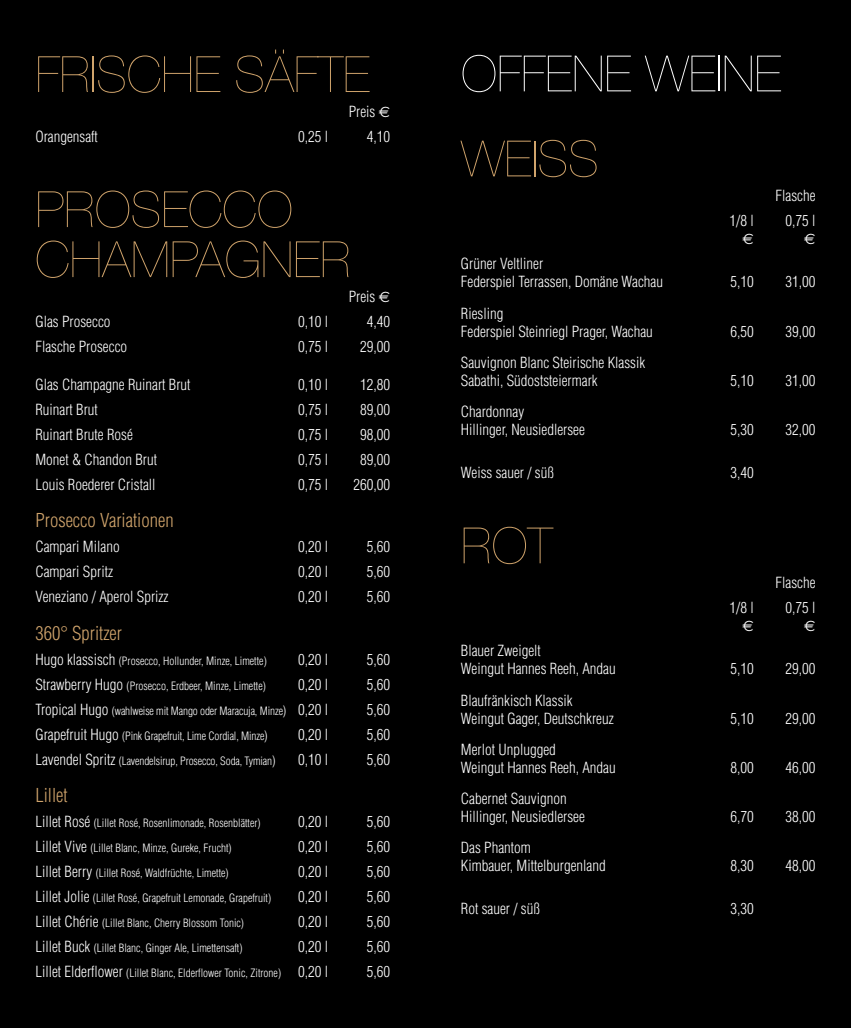
<style>
.page{position:relative;width:851px;height:1028px;background:#fff}
.page>*{position:absolute;margin:0;border:0;box-sizing:border-box;transform-origin:0 0}
.t1{font:200 50px/50px "Helvetica Neue LT Std";color:#d0a46c}
.t2{font:200 50px "Helvetica Neue LT Std";color:#fff}
.t3{font:300 condensed 18.75px "Helvetica";color:#d0a46c}
.t4{font:300 condensed 15px/18px "Helvetica";color:#fff}
.t5{font:15px "Euro Sans";color:#fff}
.t6{font:300 condensed 11.25px "Helvetica";color:#fff}
.s1{font-family:"Euro Sans";font-weight:400;font-stretch:normal}
.s2{font-size:15px}
.s3{font-size:12.5px}
</style>
<div class="page">
<div style="left:0;top:0;width:436px;height:1028px;background:#000"></div>
<div style="left:415px;top:0;width:435px;height:1028px;background:#000"></div>
<h1 class="t1" style="left:35px;top:49px;width:336px">FRISCHE SÄFTE</h1>
<p class="t4" style="left:349px;top:102px;width:43px">Preis <span class="s1">€</span></p>
<p class="t4" style="left:35px;top:127px;width:64px">Orangensaft</p>
<p class="t4" style="left:298px;top:127px;width:31px">0,25 l</p>
<p class="t4" style="left:366px;top:127px;width:25px">4,10</p>
<h1 class="t1" style="left:35px;top:184px;width:317px">PROSECCO<br>CHAMPAGNER</h1>
<p class="t4" style="left:349px;top:287px;width:43px">Preis <span class="s1">€</span></p>
<p class="t4" style="left:35px;top:312px;width:76px">Glas Prosecco</p>
<p class="t4" style="left:298px;top:312px;width:31px">0,10 l</p>
<p class="t4" style="left:366px;top:312px;width:25px">4,40</p>
<p class="t4" style="left:35px;top:337px;width:93px">Flasche Prosecco</p>
<p class="t4" style="left:298px;top:337px;width:31px">0,75 l</p>
<p class="t4" style="left:360px;top:337px;width:31px">29,00</p>
<p class="t4" style="left:35px;top:375px;width:156px">Glas Champagne Ruinart Brut</p>
<p class="t4" style="left:298px;top:375px;width:31px">0,10 l</p>
<p class="t4" style="left:360px;top:375px;width:31px">12,80</p>
<p class="t4" style="left:35px;top:400px;width:64px">Ruinart Brut</p>
<p class="t4" style="left:298px;top:400px;width:31px">0,75 l</p>
<p class="t4" style="left:360px;top:400px;width:31px">89,00</p>
<p class="t4" style="left:35px;top:425px;width:99px">Ruinart Brute Rosé</p>
<p class="t4" style="left:298px;top:425px;width:31px">0,75 l</p>
<p class="t4" style="left:360px;top:425px;width:31px">98,00</p>
<p class="t4" style="left:35px;top:450px;width:123px">Monet &amp; Chandon Brut</p>
<p class="t4" style="left:298px;top:450px;width:31px">0,75 l</p>
<p class="t4" style="left:360px;top:450px;width:31px">89,00</p>
<p class="t4" style="left:35px;top:475px;width:121px">Louis Roederer Cristall</p>
<p class="t4" style="left:298px;top:475px;width:31px">0,75 l</p>
<p class="t4" style="left:353px;top:475px;width:38px">260,00</p>
<p class="t3" style="left:35px;top:508px;width:140px">Prosecco Variationen</p>
<p class="t4" style="left:35px;top:537px;width:86px">Campari Milano</p>
<p class="t4" style="left:298px;top:537px;width:31px">0,20 l</p>
<p class="t4" style="left:366px;top:537px;width:25px">5,60</p>
<p class="t4" style="left:35px;top:562px;width:79px">Campari Spritz</p>
<p class="t4" style="left:298px;top:562px;width:31px">0,20 l</p>
<p class="t4" style="left:366px;top:562px;width:25px">5,60</p>
<p class="t4" style="left:35px;top:587px;width:135px">Veneziano / Aperol Sprizz</p>
<p class="t4" style="left:298px;top:587px;width:31px">0,20 l</p>
<p class="t4" style="left:366px;top:587px;width:25px">5,60</p>
<p class="t3" style="left:35px;top:621px;width:88px">360° Spritzer</p>
<p class="t6" style="left:35px;top:653px;width:233px"><span class="s2">Hugo klassisch</span> (Prosecco, Hollunder, Minze, Limette)</p>
<p class="t4" style="left:298px;top:650px;width:31px">0,20 l</p>
<p class="t4" style="left:366px;top:650px;width:25px">5,60</p>
<p class="t6" style="left:35px;top:678px;width:232px"><span class="s2">Strawberry Hugo</span> (Prosecco, Erdbeer, Minze, Limette)</p>
<p class="t4" style="left:298px;top:675px;width:31px">0,20 l</p>
<p class="t4" style="left:366px;top:675px;width:25px">5,60</p>
<p class="t6" style="left:35px;top:703px;width:294px"><span class="s2">Tropical Hugo</span> (wahlweise mit Mango oder Maracuja, Minze<span class="s3">)</span> <span class="s2">0,20 l</span></p>
<p class="t4" style="left:366px;top:700px;width:25px">5,60</p>
<p class="t6" style="left:35px;top:728px;width:234px"><span class="s2">Grapefruit Hugo</span> (Pink Grapefruit, Lime Cordial, Minze<span class="s3">)</span></p>
<p class="t4" style="left:298px;top:725px;width:31px">0,20 l</p>
<p class="t4" style="left:366px;top:725px;width:25px">5,60</p>
<p class="t6" style="left:35px;top:753px;width:241px"><span class="s2">Lavendel Spritz</span> (Lavendelsirup, Prosecco, Soda, Tymian<span class="s3">)</span></p>
<p class="t4" style="left:298px;top:750px;width:31px">0,10 l</p>
<p class="t4" style="left:366px;top:750px;width:25px">5,60</p>
<p class="t3" style="left:35px;top:783px;width:34px">Lillet</p>
<p class="t6" style="left:35px;top:816px;width:227px"><span class="s2">Lillet Rosé</span> (Lillet Rosé, Rosenlimonade, Rosenblätter)</p>
<p class="t4" style="left:298px;top:812px;width:31px">0,20 l</p>
<p class="t4" style="left:366px;top:812px;width:25px">5,60</p>
<p class="t6" style="left:35px;top:841px;width:198px"><span class="s2">Lillet Vive</span> (Lillet Blanc, Minze, Gureke, Frucht)</p>
<p class="t4" style="left:298px;top:837px;width:31px">0,20 l</p>
<p class="t4" style="left:366px;top:837px;width:25px">5,60</p>
<p class="t6" style="left:35px;top:866px;width:195px"><span class="s2">Lillet Berry</span> (Lillet Rosé, Waldfrüchte, Limette)</p>
<p class="t4" style="left:298px;top:862px;width:31px">0,20 l</p>
<p class="t4" style="left:366px;top:862px;width:25px">5,60</p>
<p class="t6" style="left:35px;top:891px;width:237px"><span class="s2">Lillet Jolie</span> (Lillet Rosé, Grapefruit Lemonade, Grapefruit)</p>
<p class="t4" style="left:298px;top:887px;width:31px">0,20 l</p>
<p class="t4" style="left:366px;top:887px;width:25px">5,60</p>
<p class="t6" style="left:35px;top:916px;width:210px"><span class="s2">Lillet Chérie</span> (Lillet Blanc, Cherry Blossom Tonic)</p>
<p class="t4" style="left:298px;top:912px;width:31px">0,20 l</p>
<p class="t4" style="left:366px;top:912px;width:25px">5,60</p>
<p class="t6" style="left:35px;top:941px;width:209px"><span class="s2">Lillet Buck</span> (Lillet Blanc, Ginger Ale, Limettensaft)</p>
<p class="t4" style="left:298px;top:937px;width:31px">0,20 l</p>
<p class="t4" style="left:366px;top:937px;width:25px">5,60</p>
<p class="t6" style="left:35px;top:966px;width:294px"><span class="s2">Lillet Elderflower</span> (Lillet Blanc, Elderflower Tonic, Zitrone) <span class="s2">0,20 l</span></p>
<p class="t4" style="left:366px;top:962px;width:25px">5,60</p>
<h1 class="t2" style="left:461px;top:45px;width:322px">OFFENE WEINE</h1>
<h1 class="t1" style="left:461px;top:133px;width:139px">WEISS</h1>
<p class="t4" style="left:461px;top:255px;width:203px">Grüner Veltliner<br>Federspiel Terrassen, Domäne Wachau</p>
<p class="t4" style="left:461px;top:304px;width:193px">Riesling<br>Federspiel Steinriegl Prager, Wachau</p>
<p class="t4" style="left:461px;top:353px;width:186px">Sauvignon Blanc Steirische Klassik<br>Sabathi, Südoststeiermark</p>
<p class="t4" style="left:461px;top:403px;width:125px">Chardonnay<br>Hillinger, Neusiedlersee</p>
<p class="t4" style="left:775px;top:187px;width:41px">Flasche</p>
<p class="t4" style="left:729px;top:212px;width:26px">1/8 l</p>
<p class="t4" style="left:785px;top:212px;width:31px">0,75 l</p>
<p class="t5" style="left:742px;top:230px;width:13px">€</p>
<p class="t5" style="left:804px;top:230px;width:13px">€</p>
<p class="t4" style="left:730px;top:273px;width:25px">5,10</p>
<p class="t4" style="left:785px;top:273px;width:31px">31,00</p>
<p class="t4" style="left:730px;top:322px;width:25px">6,50</p>
<p class="t4" style="left:785px;top:322px;width:31px">39,00</p>
<p class="t4" style="left:730px;top:371px;width:25px">5,10</p>
<p class="t4" style="left:785px;top:371px;width:31px">31,00</p>
<p class="t4" style="left:730px;top:421px;width:25px">5,30</p>
<p class="t4" style="left:785px;top:421px;width:31px">32,00</p>
<p class="t4" style="left:461px;top:464px;width:95px">Weiss sauer / süß</p>
<p class="t4" style="left:730px;top:464px;width:25px">3,40</p>
<h1 class="t1" style="left:461px;top:520px;width:93px">ROT</h1>
<p class="t4" style="left:461px;top:642px;width:156px">Blauer Zweigelt<br>Weingut Hannes Reeh, Andau</p>
<p class="t4" style="left:461px;top:691px;width:154px">Blaufränkisch Klassik<br>Weingut Gager, Deutschkreuz</p>
<p class="t4" style="left:461px;top:740px;width:156px">Merlot Unplugged<br>Weingut Hannes Reeh, Andau</p>
<p class="t4" style="left:461px;top:789px;width:125px">Cabernet Sauvignon<br>Hillinger, Neusiedlersee</p>
<p class="t4" style="left:461px;top:839px;width:146px">Das Phantom<br>Kimbauer, Mittelburgenland</p>
<p class="t4" style="left:775px;top:574px;width:41px">Flasche</p>
<p class="t4" style="left:729px;top:599px;width:26px">1/8 l</p>
<p class="t4" style="left:785px;top:599px;width:31px">0,75 l</p>
<p class="t5" style="left:742px;top:617px;width:13px">€</p>
<p class="t5" style="left:804px;top:617px;width:13px">€</p>
<p class="t4" style="left:730px;top:660px;width:25px">5,10</p>
<p class="t4" style="left:785px;top:660px;width:31px">29,00</p>
<p class="t4" style="left:730px;top:709px;width:25px">5,10</p>
<p class="t4" style="left:785px;top:709px;width:31px">29,00</p>
<p class="t4" style="left:730px;top:758px;width:25px">8,00</p>
<p class="t4" style="left:785px;top:758px;width:31px">46,00</p>
<p class="t4" style="left:730px;top:807px;width:25px">6,70</p>
<p class="t4" style="left:785px;top:807px;width:31px">38,00</p>
<p class="t4" style="left:730px;top:857px;width:25px">8,30</p>
<p class="t4" style="left:785px;top:857px;width:31px">48,00</p>
<p class="t4" style="left:461px;top:900px;width:81px">Rot sauer / süß</p>
<p class="t4" style="left:730px;top:900px;width:25px">3,30</p>
</div>
